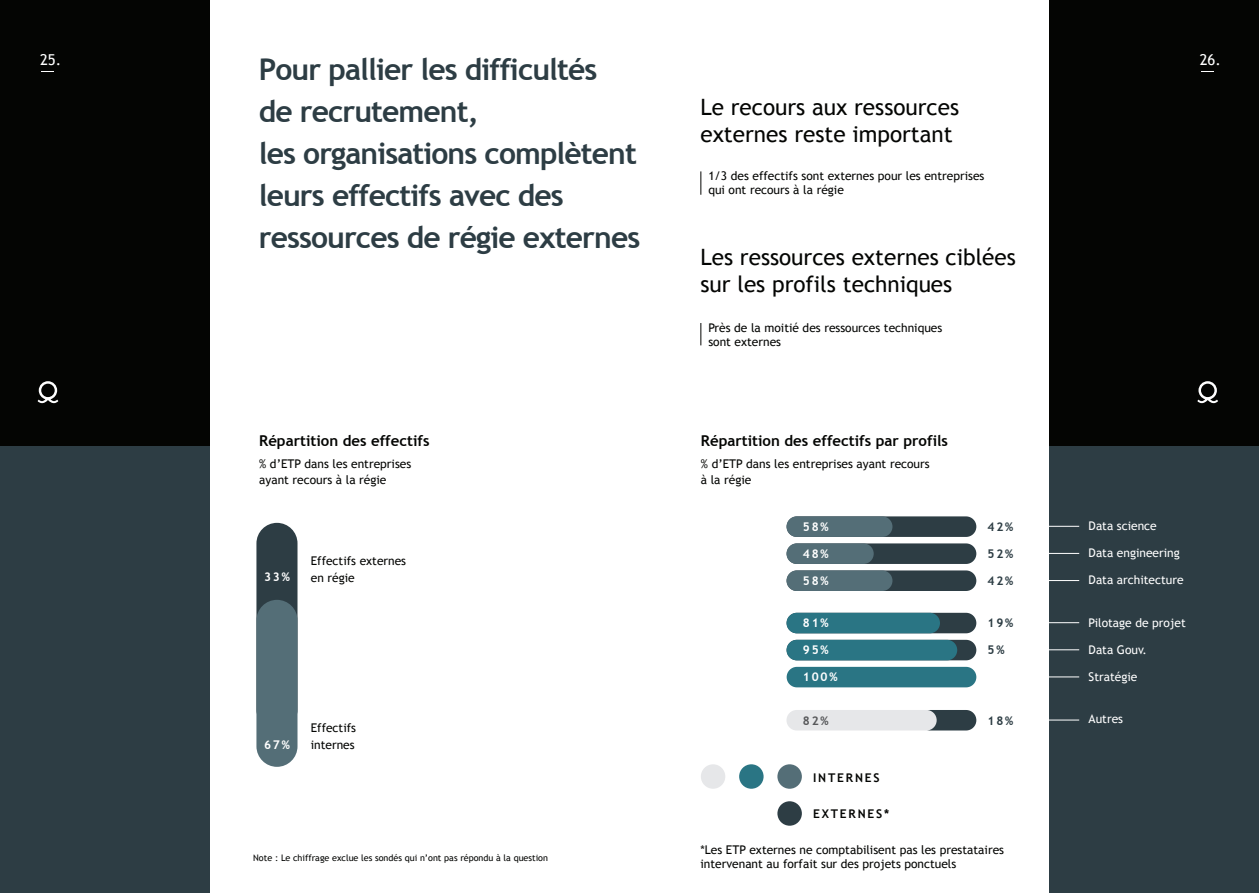
<style>
.page{position:relative;width:1259px;height:893px;background:#fff}
.page>*{position:absolute;margin:0;border:0;box-sizing:border-box;transform-origin:0 0}
.t1{font:700 30px/42px "Trebuchet MS";letter-spacing:-.03em;color:#2d3d44}
.t2{font:22.5px/27px "Trebuchet MS";color:#040503}
.t3{font:700 15px "Trebuchet MS";color:#040503}
.t4{font:15px "Trebuchet MS";color:#fff}
.t5{font:12px/14.4px "Trebuchet MS";color:#040503}
.t6{font:12px "Trebuchet MS";color:#fff}
.t7{font:700 12px "Trebuchet MS";letter-spacing:.15em;color:#fff}
.t8{font:700 12px "Trebuchet MS";letter-spacing:.15em;color:#2d3d44}
.t9{font:700 12px "Trebuchet MS";letter-spacing:.15em;color:#040503}
.t10{font:700 12px "Trebuchet MS";color:#57585a}
.t11{font:9px "Trebuchet MS";color:#040503}
</style>
<div class="page">
<div style="left:1049px;top:0;width:210px;height:446px;background:#040503"></div>
<svg style="left:1201px;top:71px;width:13px;height:1px"></svg>
<div style="left:0;top:0;width:210px;height:446px;background:#040503"></div>
<div style="left:0;top:446px;width:210px;height:447px;background:#2d3d44"></div>
<svg style="left:42px;top:71px;width:12px;height:1px"></svg>
<div style="left:1049px;top:446px;width:210px;height:447px;background:#2d3d44"></div>
<svg style="left:38px;top:381px;width:20px;height:22px"></svg>
<svg style="left:1197px;top:381px;width:21px;height:22px"></svg>
<svg style="left:700px;top:171px;width:1px;height:24px"></svg>
<svg style="left:700px;top:323px;width:1px;height:22px"></svg>
<div style="left:786px;top:613px;width:190px;height:20px;background:#2d3d44;border-radius:10px"></div>
<div style="left:786px;top:640px;width:190px;height:20px;background:#2d3d44;border-radius:10px"></div>
<div style="left:786px;top:667px;width:190px;height:20px;background:#2a7584;border-radius:10px"></div>
<div style="left:786px;top:640px;width:171px;height:20px;background:#2a7584;border-radius:10px"></div>
<div style="left:786px;top:613px;width:154px;height:20px;background:#2a7584;border-radius:10px"></div>
<div style="left:786px;top:516px;width:190px;height:21px;background:#2d3d44;border-radius:10px"></div>
<div style="left:786px;top:543px;width:190px;height:21px;background:#2d3d44;border-radius:10px"></div>
<div style="left:786px;top:570px;width:190px;height:21px;background:#2d3d44;border-radius:10px"></div>
<hr style="left:1034px;top:526px;width:45px;height:1px;background:#fff">
<hr style="left:1034px;top:553px;width:45px;height:1px;background:#fff">
<hr style="left:1034px;top:580px;width:45px;height:1px;background:#fff">
<hr style="left:1034px;top:622px;width:45px;height:1px;background:#fff">
<hr style="left:1034px;top:649px;width:45px;height:1px;background:#fff">
<hr style="left:1034px;top:676px;width:45px;height:1px;background:#fff">
<div style="left:920px;top:710px;width:56px;height:20px;background:#2d3d44;border-radius:10px"></div>
<hr style="left:1034px;top:720px;width:45px;height:1px;background:#fff">
<div style="left:777px;top:764px;width:25px;height:25px;background:#546e77;border-radius:50%"></div>
<div style="left:739px;top:764px;width:24px;height:25px;background:#2a7584;border-radius:50%"></div>
<div style="left:701px;top:764px;width:24px;height:25px;background:#e6e7e9;border-radius:50%"></div>
<div style="left:777px;top:801px;width:25px;height:25px;background:#2d3d44;border-radius:50%"></div>
<div style="left:786px;top:516px;width:106px;height:21px;background:#546e77;border-radius:10px"></div>
<div style="left:786px;top:570px;width:106px;height:21px;background:#546e77;border-radius:10px"></div>
<div style="left:786px;top:710px;width:150px;height:20px;background:#e6e7e9;border-radius:10px"></div>
<div style="left:786px;top:543px;width:87px;height:21px;background:#546e77;border-radius:10px"></div>
<div style="left:256px;top:523px;width:41px;height:207px;background:#2d3d44;border-radius:21px"></div>
<div style="left:256px;top:600px;width:41px;height:167px;background:#546e77;border-radius:21px"></div>
<p class="t4" style="left:40px;top:51px;width:23px">25.</p>
<p class="t4" style="left:1199px;top:51px;width:23px">26.</p>
<h2 class="t2" style="left:700px;top:94px;width:260px">Le recours aux ressources externes reste important</h2>
<p class="t5" style="left:708px;top:169px;width:278px">1/3 des effectifs sont externes pour les entreprises qui ont recours à la régie</p>
<h1 class="t1" style="left:259px;top:48px;width:383px">Pour pallier les difficultés<br>de recrutement,<br>les organisations complètent leurs effectifs avec des ressources de régie externes</h1>
<h2 class="t2" style="left:700px;top:243px;width:317px">Les ressources externes ciblées sur les profils techniques</h2>
<p class="t5" style="left:708px;top:320px;width:235px">Près de la moitié des ressources techniques sont externes</p>
<p class="t3" style="left:259px;top:432px;width:172px">Répartition des effectifs</p>
<p class="t5" style="left:259px;top:455px;width:154px;line-height:16.5px">% d’ETP dans les entreprises ayant recours à la régie</p>
<p class="t7" style="left:264px;top:570px;width:27px">33%</p>
<p class="t5" style="left:311px;top:553px;width:97px;line-height:16.5px">Effectifs externes en régie</p>
<p class="t5" style="left:311px;top:721px;width:47px">Effectifs</p>
<p class="t7" style="left:264px;top:737px;width:27px">67%</p>
<p class="t5" style="left:311px;top:738px;width:45px">internes</p>
<p class="t11" style="left:253px;top:852px;width:296px">Note : Le chiffrage exclue les sondés qui n’ont pas répondu à la question</p>
<p class="t3" style="left:701px;top:432px;width:249px">Répartition des effectifs par profils</p>
<p class="t5" style="left:701px;top:455px;width:230px;line-height:16.5px">% d’ETP dans les entreprises ayant recours à la régie</p>
<p class="t7" style="left:803px;top:519px;width:27px">58%</p>
<p class="t7" style="left:803px;top:546px;width:27px">48%</p>
<p class="t7" style="left:803px;top:573px;width:27px">58%</p>
<p class="t7" style="left:803px;top:615px;width:27px">81%</p>
<p class="t7" style="left:803px;top:642px;width:27px">95%</p>
<p class="t7" style="left:803px;top:670px;width:36px">100%</p>
<p class="t8" style="left:987px;top:519px;width:27px">42%</p>
<p class="t8" style="left:987px;top:546px;width:27px">52%</p>
<p class="t8" style="left:987px;top:573px;width:27px">42%</p>
<p class="t8" style="left:987px;top:615px;width:27px">19%</p>
<p class="t8" style="left:987px;top:642px;width:19px">5%</p>
<p class="t10" style="left:803px;top:713px;width:27px">82%</p>
<p class="t8" style="left:987px;top:713px;width:27px">18%</p>
<p class="t9" style="left:813px;top:770px;width:68px">INTERNES</p>
<p class="t9" style="left:813px;top:806px;width:78px">EXTERNES*</p>
<p class="t5" style="left:700px;top:842px;width:305px">*Les ETP externes ne comptabilisent pas les prestataires intervenant au forfait sur des projets ponctuels</p>
<p class="t6" style="left:1088px;top:519px;width:70px">Data science</p>
<p class="t6" style="left:1088px;top:546px;width:93px">Data engineering</p>
<p class="t6" style="left:1088px;top:573px;width:96px">Data architecture</p>
<p class="t6" style="left:1088px;top:615px;width:99px">Pilotage de projet</p>
<p class="t6" style="left:1088px;top:642px;width:60px">Data Gouv.</p>
<p class="t6" style="left:1088px;top:669px;width:50px">Stratégie</p>
<p class="t6" style="left:1088px;top:711px;width:36px">Autres</p>
</div>
